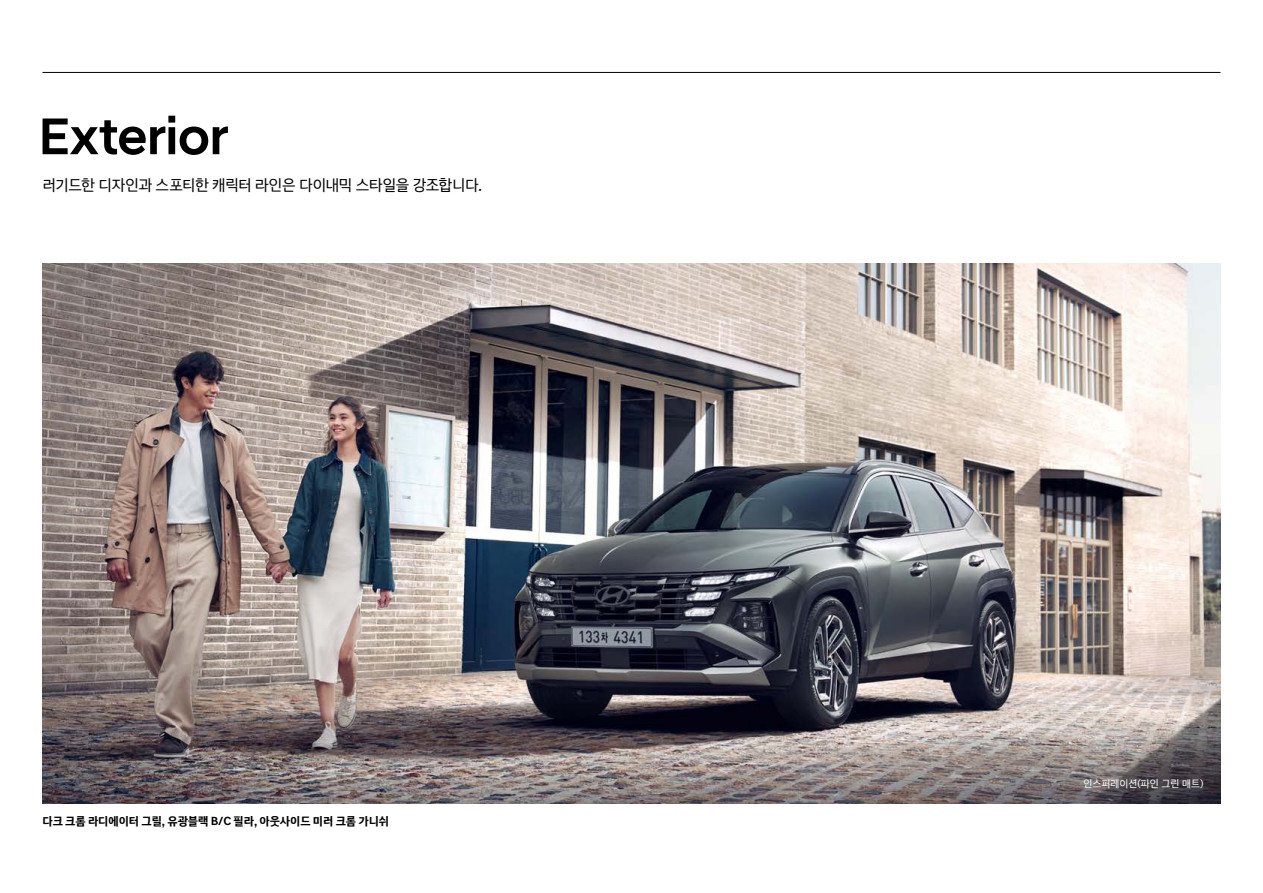
<style>
.page{position:relative;width:1263px;height:893px;background:#fff}
.page>*{position:absolute;margin:0;border:0;box-sizing:border-box;transform-origin:0 0}
.t1{font:52.5px "Hyundai Sans Head KROTF Medium";letter-spacing:-.005em;color:#000}
.t2{font:15.75px "Hyundai Sans Text KROTF Regular";letter-spacing:-.025em;color:#000}
.t3{font:12px "Hyundai Sans Text KROTF Bold";letter-spacing:-.01em;color:#000}
.t4{font:10.5px "Hyundai Sans Text KROTF Regular";color:#fff}
</style>
<div class="page">
<hr style="left:43px;top:72px;width:1177px;height:1px;background:#000">
<img style="left:43px;top:264px;width:1177px;height:540px">
<h1 class="t1" style="left:39px;top:105px;width:191px">Exterior</h1>
<h2 class="t2" style="left:43px;top:175px;width:441px">러기드한 디자인과 스포티한 캐릭터 라인은 다이내믹 스타일을 강조합니다.</h2>
<p class="t3" style="left:43px;top:813px;width:348px">다크 크롬 라디에이터 그릴, 유광블랙 B/C 필라, 아웃사이드 미러 크롬 가니쉬</p>
<p class="t4" style="left:1083px;top:777px;width:122px">인스퍼레이션(파인 그린 매트)</p>
</div>
